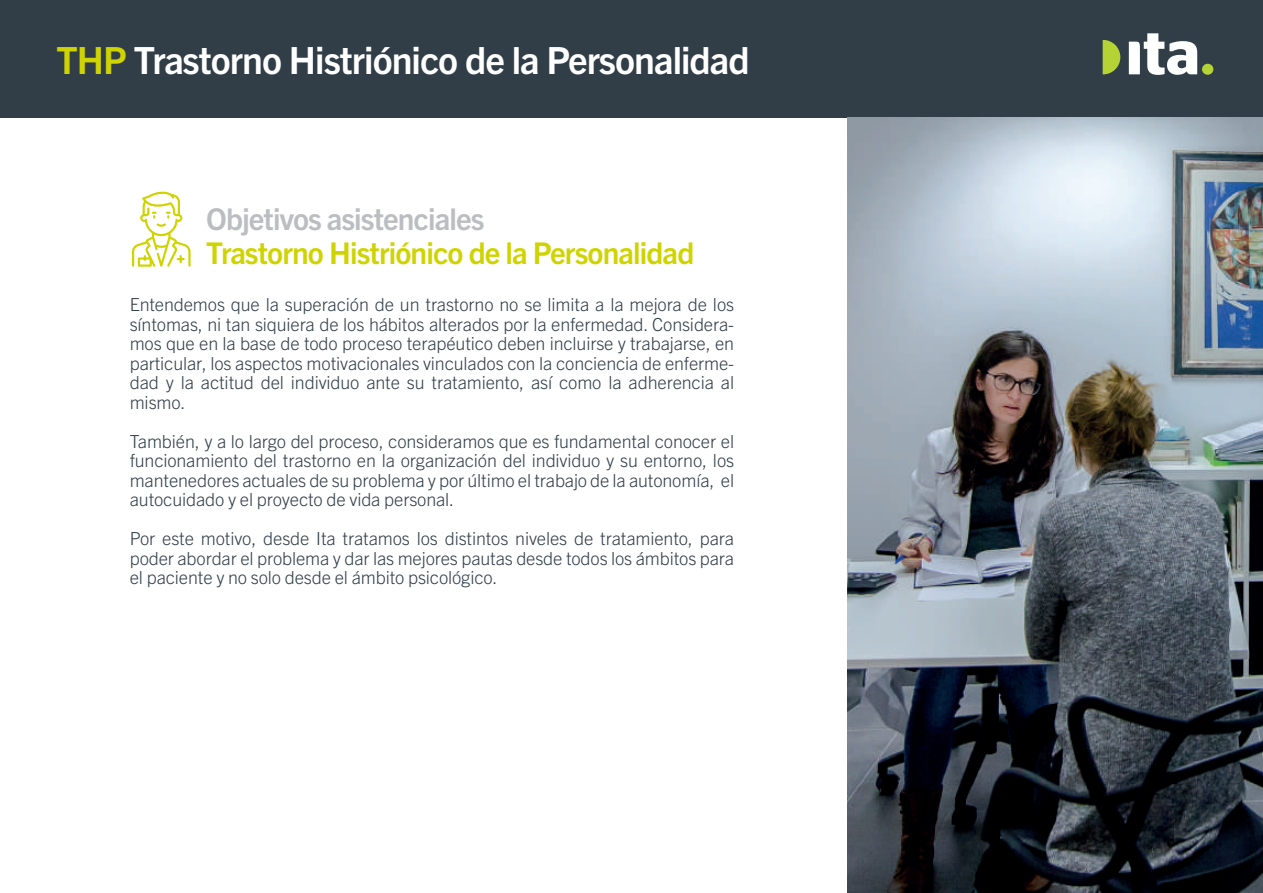
<style>
.page{position:relative;width:1263px;height:893px;background:#fff}
.page>*{position:absolute;margin:0;border:0;box-sizing:border-box;transform-origin:0 0}
.t1{font:700 37.5px "Trade Gothic Next LT Pro";letter-spacing:-.025em;color:#fff}
.t2{font:700 30px "Trade Gothic Next LT Pro";letter-spacing:-.03em;color:#cfd400}
.t3{font:700 30px "Trade Gothic Next LT Pro";letter-spacing:-.03em;color:#bcbdc0}
.t4{font:300 18px/19.5px "Trade Gothic Next LT Pro";letter-spacing:-.01em;color:#313e48;text-align:justify}
.s1{color:#cfd400}
</style>
<div class="page">
<div style="left:0;top:0;width:1263px;height:117px;background:#313e48"></div>
<svg style="left:132px;top:192px;width:59px;height:75px"></svg>
<svg style="left:1129px;top:33px;width:68px;height:42px"></svg>
<div style="left:1202px;top:64px;width:11px;height:11px;background:#b5d334;border-radius:50%"></div>
<svg style="left:1103px;top:40px;width:17px;height:34px"></svg>
<img style="left:847px;top:117px;width:416px;height:776px">
<h1 class="t1" style="left:56px;top:35px;width:695px"><span class="s1">THP</span> Trastorno Histriónico de la Personalidad</h1>
<h2 class="t3" style="left:206px;top:199px;width:280px">Objetivos asistenciales</h2>
<h2 class="t2" style="left:206px;top:232px;width:490px">Trastorno Histriónico de la Personalidad</h2>
<p class="t4" style="left:130px;top:294px;width:606px">Entendemos que la superación de un trastorno no se limita a la mejora de los síntomas, ni tan siquiera de los hábitos alterados por la enfermedad. Considera&shy;mos que en la base de todo proceso terapéutico deben incluirse y trabajarse, en particular, los aspectos motivacionales vinculados con la conciencia de enferme&shy;dad y la actitud del individuo ante su tratamiento, así como la adherencia al mismo.</p>
<p class="t4" style="left:130px;top:430px;width:606px">También, y a lo largo del proceso, consideramos que es fundamental conocer el funcionamiento del trastorno en la organización del individuo y su entorno, los mantenedores actuales de su problema y por último el trabajo de la autonomía, el autocuidado y el proyecto de vida personal.</p>
<p class="t4" style="left:130px;top:528px;width:606px">Por este motivo, desde Ita tratamos los distintos niveles de tratamiento, para poder abordar el problema y dar las mejores pautas desde todos los ámbitos para el paciente y no solo desde el ámbito psicológico.</p>
</div>
